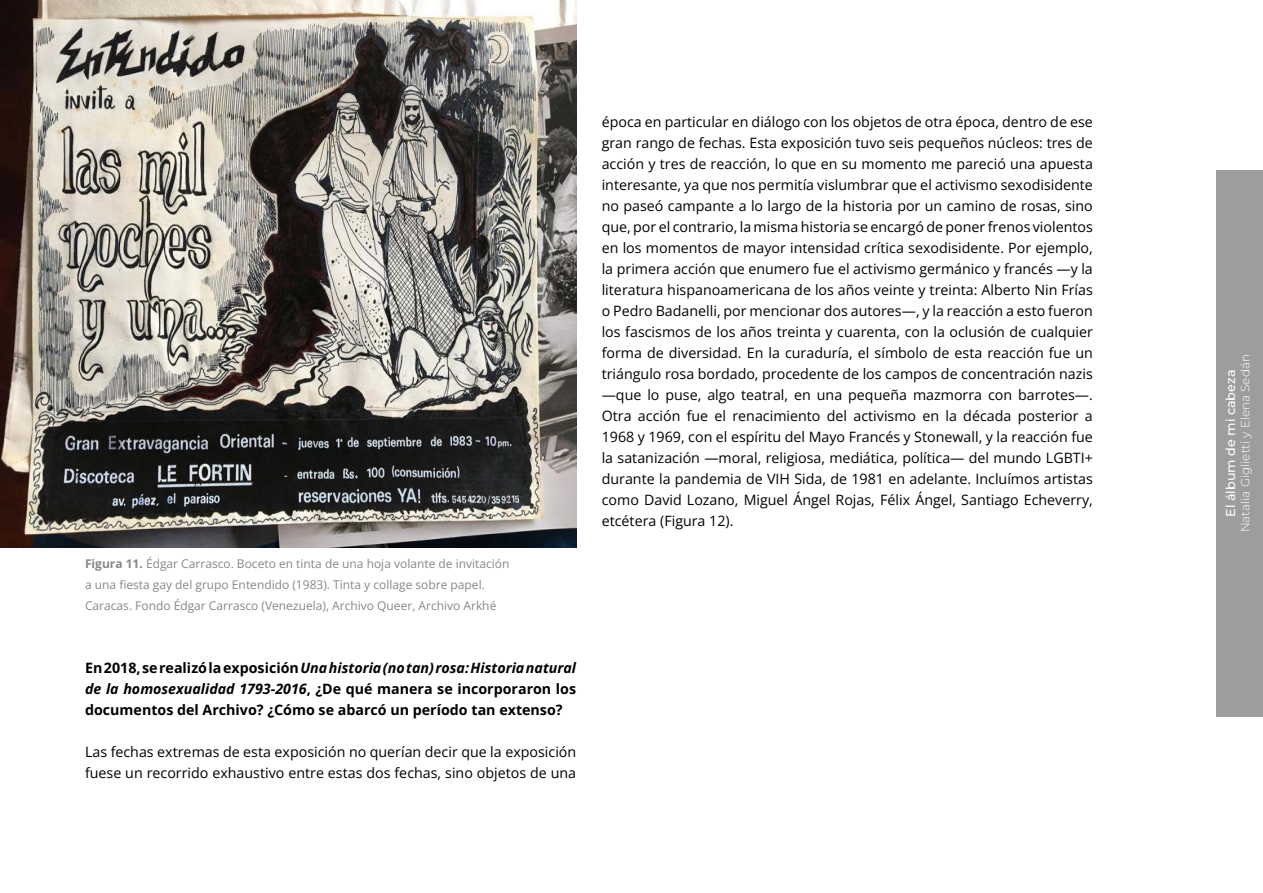
<style>
.page{position:relative;width:1263px;height:893px;background:#fff}
.page>*{position:absolute;margin:0;border:0;box-sizing:border-box;transform-origin:0 0}
.t1{font:14.25px/21px "Open Sans";color:#000}
.t2{font:700 14.25px/21px "Open Sans";color:#000;text-align:justify}
.t3{font:500 12.75px "Montserrat";color:#fff}
.t4{font:12px/21px "Open Sans";color:#878787}
.t5{font:300 12px "Montserrat";color:#fff}
.s1{font-weight:700}
.s2{font-style:italic}
</style>
<div class="page">
<div style="left:1216px;top:170px;width:47px;height:546px;background:#9d9d9c"></div>
<img style="left:0;top:0;width:576px;height:547px">
<p class="t4" style="left:85px;top:553px;width:426px"><span class="s1">Figura 11.</span> Édgar Carrasco. Boceto en tinta de una hoja volante de invitación a una fiesta gay del grupo Entendido (1983). Tinta y collage sobre papel.<br>Caracas. Fondo Édgar Carrasco (Venezuela), Archivo Queer, Archivo Arkhé</p>
<p class="t2" style="left:85px;top:657px;width:493px">En 2018, se realizó la exposición <span class="s2">Una historia (no tan) rosa: Historia natural de la homosexualidad 1793-2016</span>, ¿De qué manera se incorporaron los documentos del Archivo? ¿Cómo se abarcó un período tan extenso?</p>
<p class="t1" style="left:85px;top:741px;width:493px">Las fechas extremas de esta exposición no querían decir que la exposición fuese un recorrido exhaustivo entre estas dos fechas, sino objetos de una</p>
<p class="t1" style="left:602px;top:111px;width:493px;text-align:justify">época en particular en diálogo con los objetos de otra época, dentro de ese gran rango de fechas. Esta exposición tuvo seis pequeños núcleos: tres de acción y tres de reacción, lo que en su momento me pareció una apuesta interesante, ya que nos permitía vislumbrar que el activismo sexodisidente no paseó campante a lo largo de la historia por un camino de rosas, sino que, por el contrario, la misma historia se encargó de poner frenos violentos en los momentos de mayor intensidad crítica sexodisidente. Por ejemplo, la primera acción que enumero fue el activismo germánico y francés —y la literatura hispanoamericana de los años veinte y treinta: Alberto Nin Frías o Pedro Badanelli, por mencionar dos autores—, y la reacción a esto fueron los fascismos de los años treinta y cuarenta, con la oclusión de cualquier forma de diversidad. En la curaduría, el símbolo de esta reacción fue un triángulo rosa bordado, procedente de los campos de concentración nazis —que lo puse, algo teatral, en una pequeña mazmorra con barrotes—.<br>Otra acción fue el renacimiento del activismo en la década posterior a 1968 y 1969, con el espíritu del Mayo Francés y Stonewall, y la reacción fue la satanización —moral, religiosa, mediática, política— del mundo LGBTI+ durante la pandemia de VIH Sida, de 1981 en adelante. Incluímos artistas como David Lozano, Miguel Ángel Rojas, Félix Ángel, Santiago Echeverry, etcétera (Figura 12).</p>
<p class="t5" style="left:1237px;top:532px;width:180px;rotate:-90deg">Natalia Giglietti y Elena Sedán</p>
<p class="t3" style="left:1222px;top:517px;width:148px;rotate:-90deg">El álbum de mi cabeza</p>
</div>
